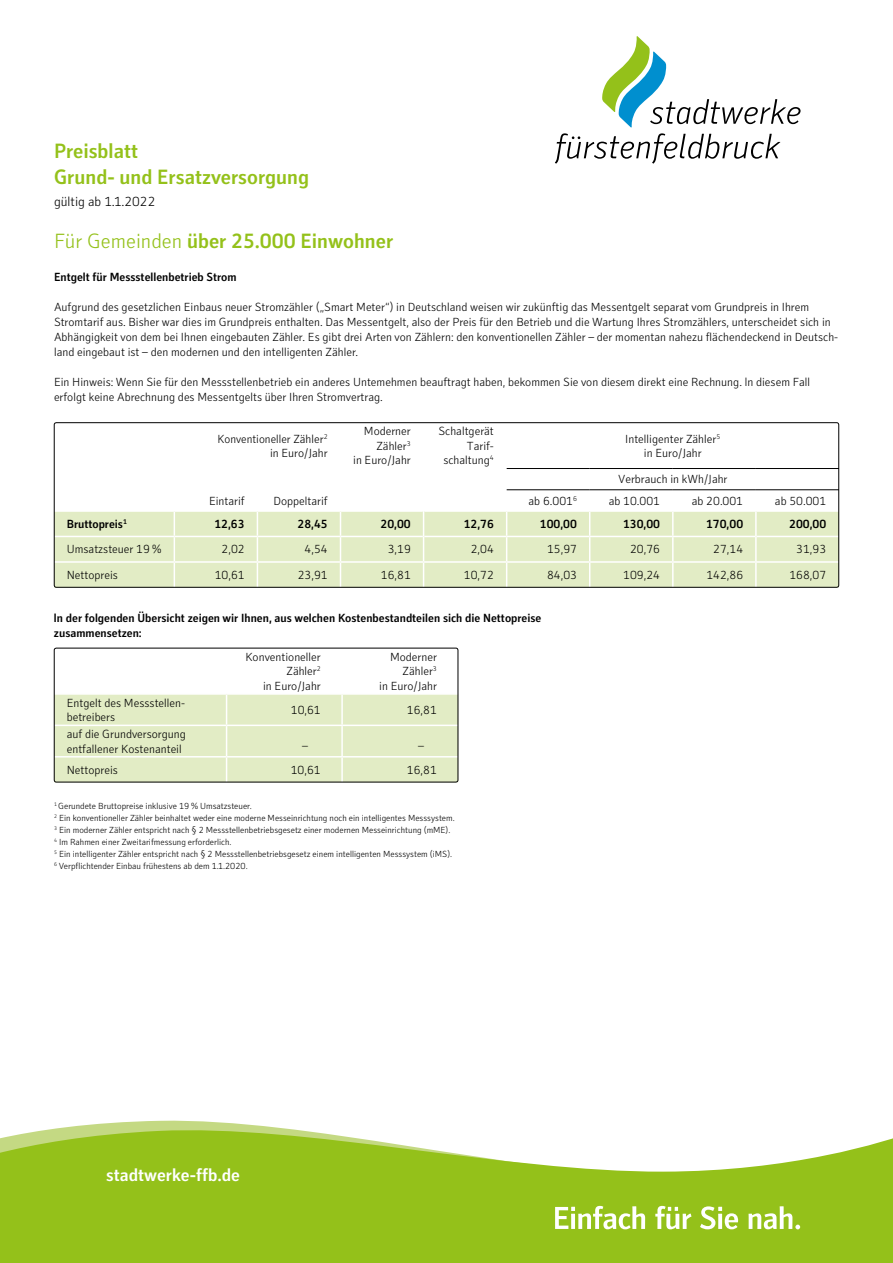
<style>
.page{position:relative;width:893px;height:1263px;background:#fff}
.page>*{position:absolute;margin:0;border:0;box-sizing:border-box;transform-origin:0 0}
.t1{font:700 21px/25.2px "Brucca";color:#94c11a}
.t2{font:700 18px "Brucca";color:#fff}
.t3{font:13.5px "Brucca";color:#000}
.t4{font:12px/14.4px "Brucca";color:#000;text-align:right}
.t5{font:700 12px/15px "Brucca";color:#000}
.t6{font:9px/12px "Brucca";color:#000}
.s1{font-weight:400}
</style>
<div class="page">
<svg style="left:0;top:1124px;width:893px;height:139px;fill:#94c11a"></svg>
<svg style="left:555px;top:36px;width:245px;height:128px"></svg>
<svg style="left:506px;top:490px;width:331px;height:1px"></svg>
<div style="left:54px;top:512px;width:785px;height:75px;background:#e2ecc5"></div>
<hr style="left:54px;top:536px;width:120px;height:1px;background:#fff">
<hr style="left:174px;top:536px;width:83px;height:1px;background:#fff">
<hr style="left:257px;top:536px;width:83px;height:1px;background:#fff">
<hr style="left:340px;top:536px;width:83px;height:1px;background:#fff">
<hr style="left:424px;top:536px;width:83px;height:1px;background:#fff">
<hr style="left:507px;top:536px;width:83px;height:1px;background:#fff">
<hr style="left:590px;top:536px;width:83px;height:1px;background:#fff">
<hr style="left:673px;top:536px;width:82px;height:1px;background:#fff">
<hr style="left:757px;top:536px;width:82px;height:1px;background:#fff">
<svg style="left:174px;top:511px;width:1px;height:74px"></svg>
<svg style="left:257px;top:512px;width:1px;height:73px"></svg>
<svg style="left:340px;top:511px;width:1px;height:74px"></svg>
<hr style="left:672px;top:490px;width:2px;height:20px;background:#fff">
<hr style="left:755px;top:490px;width:2px;height:21px;background:#fff">
<hr style="left:755px;top:511px;width:2px;height:25px;background:#fff">
<hr style="left:54px;top:561px;width:120px;height:2px;background:#fff">
<hr style="left:174px;top:561px;width:83px;height:2px;background:#fff">
<hr style="left:257px;top:561px;width:83px;height:2px;background:#fff">
<hr style="left:755px;top:536px;width:2px;height:25px;background:#fff">
<svg style="left:423px;top:512px;width:1px;height:73px"></svg>
<hr style="left:755px;top:563px;width:2px;height:24px;background:#fff">
<hr style="left:340px;top:561px;width:84px;height:2px;background:#fff">
<hr style="left:424px;top:561px;width:83px;height:2px;background:#fff">
<hr style="left:507px;top:561px;width:83px;height:2px;background:#fff">
<hr style="left:590px;top:561px;width:83px;height:2px;background:#fff">
<hr style="left:673px;top:561px;width:83px;height:2px;background:#fff">
<hr style="left:756px;top:561px;width:83px;height:2px;background:#fff">
<hr style="left:672px;top:512px;width:2px;height:24px;background:#fff">
<hr style="left:672px;top:537px;width:2px;height:24px;background:#fff">
<hr style="left:672px;top:563px;width:2px;height:24px;background:#fff">
<hr style="left:507px;top:468px;width:83px;height:1px;background:#000">
<hr style="left:590px;top:468px;width:83px;height:1px;background:#000">
<hr style="left:673px;top:468px;width:83px;height:1px;background:#000">
<hr style="left:756px;top:468px;width:83px;height:1px;background:#000">
<hr style="left:507px;top:489px;width:83px;height:1px;background:#000">
<hr style="left:590px;top:489px;width:83px;height:1px;background:#000">
<hr style="left:673px;top:489px;width:83px;height:1px;background:#000">
<hr style="left:756px;top:489px;width:83px;height:1px;background:#000">
<svg style="left:589px;top:490px;width:1px;height:95px"></svg>
<svg style="left:506px;top:512px;width:1px;height:73px"></svg>
<svg style="left:54px;top:648px;width:404px;height:134px"></svg>
<hr style="left:341px;top:757px;width:2px;height:25px;background:#fff">
<hr style="left:54px;top:756px;width:173px;height:1px;background:#fff">
<hr style="left:227px;top:756px;width:115px;height:1px;background:#fff">
<hr style="left:342px;top:756px;width:116px;height:1px;background:#fff">
<svg style="left:555px;top:1206px;width:245px;height:23px"></svg>
<div style="left:54px;top:422px;width:785px;height:165px;border:1px solid #000;border-radius:2px"></div>
<div style="left:54px;top:648px;width:404px;height:134px;border:1px solid #000;border-radius:2px"></div>
<h1 class="t1" style="left:54px;top:140px;width:257px">Preisblatt<br>Grund- und Ersatzversorgung</h1>
<p class="t3" style="left:54px;top:194px;width:103px">gültig ab 1.1.2022</p>
<h1 class="t1" style="left:54px;top:229px;width:341px"><span class="s1">Für Gemeinden</span> über 25.000 Einwohner</h1>
<p class="t5" style="left:54px;top:269px;width:184px">Entgelt für Messstellenbetrieb Strom</p>
<p class="t4" style="left:54px;top:299px;width:786px;line-height:15px;text-align:left">Aufgrund des gesetzlichen Einbaus neuer Stromzähler („Smart Meter“) in Deutschland weisen wir zukünftig das Messentgelt separat vom Grundpreis in Ihrem Stromtarif aus. Bisher war dies im Grundpreis enthalten. Das Messentgelt, also der Preis für den Betrieb und die Wartung Ihres Stromzählers, unterscheidet sich in Abhängigkeit von dem bei Ihnen eingebauten Zähler. Es gibt drei Arten von Zählern: den konventionellen Zähler – der momentan nahezu flächendeckend in Deutsch&shy;land eingebaut ist – den modernen und den intelligenten Zähler.</p>
<p class="t4" style="left:54px;top:374px;width:758px;line-height:15px;text-align:left">Ein Hinweis: Wenn Sie für den Messstellenbetrieb ein anderes Untemehmen beauftragt haben, bekommen Sie von diesem direkt eine Rechnung. ln diesem Fall erfolgt keine Abrechnung des Messentgelts über Ihren Stromvertrag.</p>
<p class="t4" style="left:217px;top:432px;width:112px">Konventioneller Zähler<sup>2 </sup>in Euro/Jahr</p>
<p class="t4" style="left:353px;top:425px;width:59px">Moderner<br>Zähler<sup>3<br></sup>in Euro/Jahr</p>
<p class="t4" style="left:438px;top:425px;width:57px">Schaltgerät<br>Tarif&shy;schaltung<sup>4</sup></p>
<p class="t4" style="left:625px;top:432px;width:97px;text-align:center">Intelligenter Zähler<sup>5 </sup>in Euro/Jahr</p>
<p class="t4" style="left:618px;top:473px;width:111px">Verbrauch in kWh/Jahr</p>
<p class="t4" style="left:209px;top:494px;width:37px">Eintarif</p>
<p class="t4" style="left:273px;top:494px;width:56px">Doppeltarif</p>
<p class="t4" style="left:529px;top:494px;width:50px">ab 6.001<sup>6</sup></p>
<p class="t4" style="left:609px;top:494px;width:53px">ab 10.001</p>
<p class="t4" style="left:692px;top:494px;width:53px">ab 20.001</p>
<p class="t4" style="left:775px;top:494px;width:53px">ab 50.001</p>
<p class="t5" style="left:67px;top:517px;width:62px">Bruttopreis<sup>1</sup></p>
<p class="t5" style="left:214px;top:517px;width:32px">12,63</p>
<p class="t5" style="left:298px;top:517px;width:32px">28,45</p>
<p class="t5" style="left:381px;top:517px;width:32px">20,00</p>
<p class="t5" style="left:464px;top:517px;width:32px">12,76</p>
<p class="t5" style="left:540px;top:517px;width:39px">100,00</p>
<p class="t5" style="left:623px;top:517px;width:39px">130,00</p>
<p class="t5" style="left:706px;top:517px;width:39px">170,00</p>
<p class="t5" style="left:789px;top:517px;width:39px">200,00</p>
<p class="t4" style="left:67px;top:543px;width:96px">Umsatzsteuer 19 %</p>
<p class="t4" style="left:222px;top:543px;width:25px">2,02</p>
<p class="t4" style="left:305px;top:543px;width:25px">4,54</p>
<p class="t4" style="left:388px;top:543px;width:25px">3,19</p>
<p class="t4" style="left:471px;top:543px;width:25px">2,04</p>
<p class="t4" style="left:547px;top:543px;width:31px">15,97</p>
<p class="t4" style="left:630px;top:543px;width:31px">20,76</p>
<p class="t4" style="left:713px;top:543px;width:31px">27,14</p>
<p class="t4" style="left:796px;top:543px;width:31px">31,93</p>
<p class="t4" style="left:67px;top:568px;width:53px">Nettopreis</p>
<p class="t4" style="left:215px;top:568px;width:31px">10,61</p>
<p class="t4" style="left:298px;top:568px;width:31px">23,91</p>
<p class="t4" style="left:381px;top:568px;width:31px">16,81</p>
<p class="t4" style="left:464px;top:568px;width:31px">10,72</p>
<p class="t4" style="left:547px;top:568px;width:31px">84,03</p>
<p class="t4" style="left:623px;top:568px;width:38px">109,24</p>
<p class="t4" style="left:706px;top:568px;width:38px">142,86</p>
<p class="t4" style="left:789px;top:568px;width:38px">168,07</p>
<p class="t5" style="left:54px;top:611px;width:489px">ln der folgenden Übersicht zeigen wir Ihnen, aus welchen Kostenbestandteilen sich die Nettopreise zusammensetzen:</p>
<p class="t4" style="left:245px;top:650px;width:77px">Konventioneller<br>Zähler<sup>2<br></sup>in Euro/Jahr</p>
<p class="t4" style="left:379px;top:650px;width:59px">Moderner<br>Zähler<sup>3<br></sup>in Euro/Jahr</p>
<p class="t4" style="left:67px;top:696px;width:119px;text-align:left">Entgelt des Messstellen&shy;betreibers</p>
<p class="t4" style="left:291px;top:703px;width:31px">10,61</p>
<p class="t4" style="left:407px;top:703px;width:31px">16,81</p>
<p class="t4" style="left:67px;top:727px;width:121px;text-align:left">auf die Grundversorgung entfallener Kostenanteil</p>
<p class="t4" style="left:302px;top:734px;width:7px">_</p>
<p class="t4" style="left:418px;top:734px;width:7px">_</p>
<p class="t4" style="left:67px;top:763px;width:53px">Nettopreis</p>
<p class="t4" style="left:291px;top:763px;width:31px">10,61</p>
<p class="t4" style="left:407px;top:763px;width:31px">16,81</p>
<p class="t6" style="left:54px;top:800px;width:402px"><sup>1</sup> Gerundete Bruttopreise inklusive 19 % Umsatzsteuer.<br><sup>2</sup> Ein konventioneller Zähler beinhaltet weder eine moderne Messeinrichtung noch ein intelligentes Messsystem.<br><sup>3</sup> Ein moderner Zähler entspricht nach § 2 Messstellenbetriebsgesetz einer modernen Messeinrichtung (mME).<br><sup>4</sup> Im Rahmen einer Zweitarifmessung erforderlich.<br><sup>5</sup> Ein intelligenter Zähler entspricht nach § 2 Messstellenbetriebsgesetz einem intelligenten Messsystem (iMS).<br><sup>6</sup> Verpflichtender Einbau frühestens ab dem 1.1.2020.</p>
<h2 class="t2" style="left:106px;top:1165px;width:135px">stadtwerke-ffb.de</h2>
</div>
